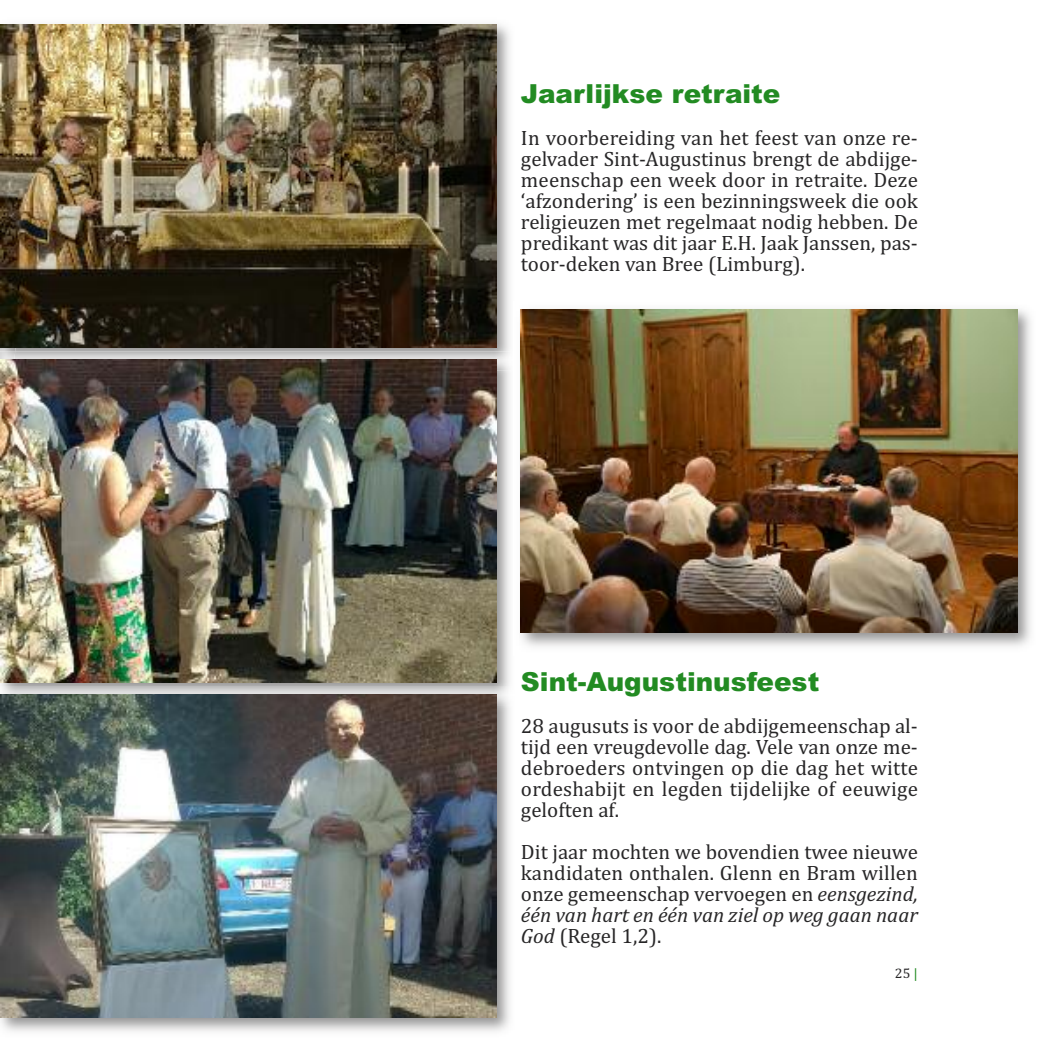
<style>
.page{position:relative;width:1042px;height:1042px;background:#fff}
.page>*{position:absolute;margin:0;border:0;box-sizing:border-box;transform-origin:0 0}
.t1{font:900 26.25px "Arial";color:#228b22}
.t2{font:21px/21px "Cambria";color:#272627;text-align:justify}
.t3{font:14px "Cambria";color:#272627}
.s1{font-style:italic}
.s2{color:#228b22}
</style>
<div class="page">
<img style="left:37px;top:24px;width:473px;height:328px">
<img style="left:0;top:24px;width:37px;height:1px">
<img style="left:0;top:25px;width:496px;height:322px">
<img style="left:0;top:370px;width:510px;height:662px">
<img style="left:0;top:352px;width:510px;height:18px">
<img style="left:0;top:360px;width:496px;height:322px">
<img style="left:520px;top:309px;width:511px;height:338px">
<img style="left:521px;top:310px;width:496px;height:322px">
<img style="left:0;top:694px;width:496px;height:323px">
<p class="t1" style="left:521px;top:79px;width:261px">Jaarlijkse retraite</p>
<p class="t2" style="left:521px;top:127px;width:398px">In voorbereiding van het feest van onze re&shy;gelvader Sint-Augustinus brengt de abdijge&shy;meenschap een week door in retraite. Deze ‘afzondering’ is een bezinningsweek die ook religieuzen met regelmaat nodig hebben. De predikant was dit jaar E.H. Jaak Janssen, pas&shy;toor-deken van Bree (Limburg).</p>
<p class="t1" style="left:521px;top:667px;width:300px">Sint-Augustinusfeest</p>
<p class="t2" style="left:521px;top:715px;width:398px">28 augusuts is voor de abdijgemeenschap al&shy;tijd een vreugdevolle dag. Vele van onze me&shy;debroeders ontvingen op die dag het witte ordeshabijt en legden tijdelijke of eeuwige geloften af.</p>
<p class="t2" style="left:521px;top:841px;width:398px">Dit jaar mochten we bovendien twee nieuwe kandidaten onthalen. Glenn en Bram willen onze gemeenschap vervoegen en <span class="s1">eensgezind, één van hart en één van ziel op weg gaan naar God</span> (Regel 1,2).</p>
<p class="t3" style="left:895px;top:965px;width:25px">25<span class="s2">|</span></p>
</div>
